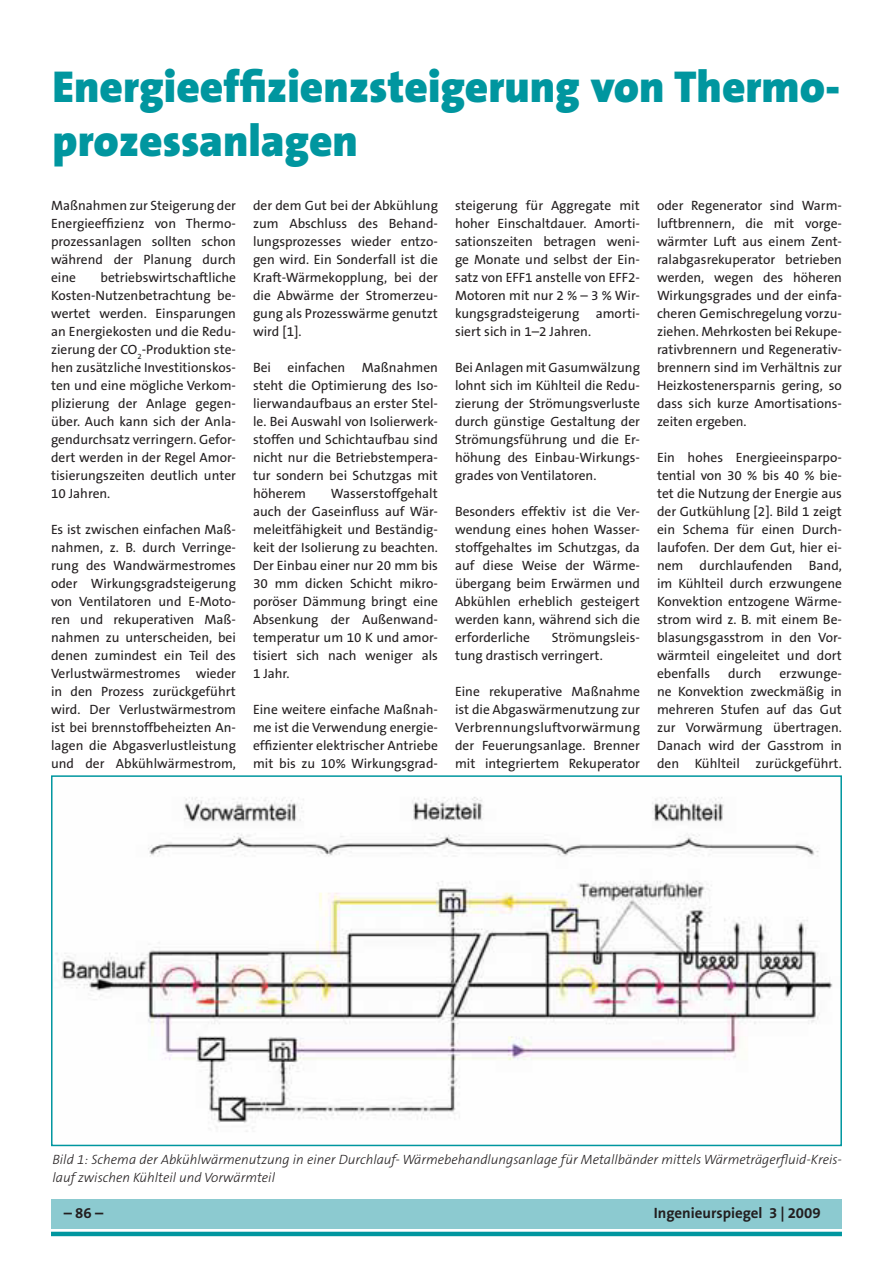
<style>
.page{position:relative;width:893px;height:1263px;background:#fff}
.page>*{position:absolute;margin:0;border:0;box-sizing:border-box;transform-origin:0 0}
.t1{font:900 45px/54px "The Sans B9";color:#00969f}
.t2{font:700 15px "The Sans B7";color:#231f20}
.t3{font:13.5px/18px "The Sans B5 Plain";color:#231f20;text-align:justify}
.t4{font:italic 300 13.5px/18px "The Sans B3";color:#231f20}
</style>
<div class="page">
<div style="left:51px;top:1199px;width:791px;height:30px;background:#8ccad0"></div>
<hr style="left:51px;top:1232px;width:791px;height:4px;background:#00969f">
<img style="left:55px;top:797px;width:778px;height:335px">
<div style="left:51px;top:775px;width:791px;height:371px;border:2px solid #00969f"></div>
<h1 class="t1" style="left:53px;top:61px;width:789px">Energieeffizienzsteigerung von Thermo&shy;prozessanlagen</h1>
<p class="t3" style="left:253px;top:197px;width:186px">der dem Gut bei der Abkühlung zum Abschluss des Behand&shy;lungsprozesses wieder entzo&shy;gen wird. Ein Sonderfall ist die Kraft-Wärmekopplung, bei der die Abwärme der Stromerzeu&shy;gung als Prozesswärme genutzt wird [1].</p>
<p class="t3" style="left:253px;top:359px;width:186px">Bei einfachen Maßnahmen steht die Optimierung des Iso&shy;lierwandaufbaus an erster Stel&shy;le. Bei Auswahl von Isolierwerk&shy;stoffen und Schichtaufbau sind nicht nur die Betriebstempera&shy;tur sondern bei Schutzgas mit höherem</p>
<p class="t3" style="left:657px;top:197px;width:186px">oder Regenerator sind Warm&shy;luftbrennern, die mit vorge&shy;wärmter Luft aus einem Zent&shy;ralabgasrekuperator betrieben werden, wegen des höheren Wirkungsgrades und der einfa&shy;cheren Gemischregelung vorzu&shy;ziehen. Mehrkosten bei Rekupe&shy;rativbrennern und Regenerativ&shy;brennern sind im Verhältnis zur Heizkostenersparnis gering, so dass sich kurze Amortisations&shy;zeiten ergeben.</p>
<p class="t3" style="left:657px;top:449px;width:186px">Ein hohes Energieeinsparpo&shy;tential von 30 % bis 40 % bie&shy;tet die Nutzung der Energie aus der Gutkühlung [2]. Bild 1 zeigt ein Schema für einen Durch&shy;laufofen. Der dem Gut, hier ei&shy;nem durchlaufenden Band, im Kühlteil durch erzwungene Konvektion entzogene Wärme&shy;strom wird z. B. mit einem Be&shy;blasungsgasstrom in den Vor&shy;wärmteil eingeleitet und dort ebenfalls</p>
<p class="t3" style="left:455px;top:197px;width:186px">steigerung für Aggregate mit hoher Einschaltdauer. Amorti&shy;sationszeiten betragen weni&shy;ge Monate und selbst der Ein&shy;satz von EFF1 anstelle von EFF2- Motoren mit nur 2 % – 3 % Wir&shy;kungsgradsteigerung amorti&shy;siert sich in 1–2 Jahren.</p>
<p class="t3" style="left:455px;top:359px;width:186px">Bei Anlagen mit Gasumwälzung lohnt sich im Kühlteil die Redu&shy;zierung der Strömungsverluste durch günstige Gestaltung der Strömungsführung und die Er&shy;höhung des Einbau-Wirkungs&shy;grades von Ventilatoren.</p>
<p class="t3" style="left:455px;top:503px;width:186px">Besonders effektiv ist die Ver&shy;wendung eines hohen Wasser&shy;stoffgehaltes im Schutzgas, da auf diese Weise der Wärme&shy;übergang beim Erwärmen und Abkühlen erheblich gesteigert werden kann, während sich die erforderliche</p>
<p class="t3" style="left:51px;top:197px;width:186px">Maßnahmen zur Steigerung der Energieeffizienz von Thermo&shy;prozessanlagen sollten schon während der Planung durch eine</p>
<p class="t3" style="left:51px;top:269px;width:186px;text-indent:50px">betriebswirtschaftliche Kosten-Nutzenbetrachtung be&shy;wertet werden. Einsparungen an Energiekosten und die Redu&shy;zierung der CO<sub>2</sub>-Produktion ste&shy;hen zusätzliche Investitionskos&shy;ten und eine mögliche Verkom&shy;plizierung der Anlage gegen&shy;über. Auch kann sich der Anla&shy;gendurchsatz verringern. Gefor&shy;dert werden in der Regel Amor&shy;tisierungszeiten deutlich unter 10 Jahren.</p>
<p class="t3" style="left:51px;top:521px;width:186px">Es ist zwischen einfachen Maß&shy;nahmen, z. B. durch Verringe&shy;rung des Wandwärmestromes oder Wirkungsgradsteigerung von Ventilatoren und E-Moto&shy;ren und rekuperativen Maß&shy;nahmen zu unterscheiden, bei denen zumindest ein Teil des Verlustwärmestromes wieder in den Prozess zurückgeführt wird. Der Verlustwärmestrom ist bei brennstoffbeheizten An&shy;lagen die Abgasverlustleistung und der Abkühlwärmestrom,</p>
<p class="t3" style="left:253px;top:485px;width:186px;text-indent:78px">Wasserstoffgehalt auch der Gaseinfluss auf Wär&shy;meleitfähigkeit und Beständig&shy;keit der Isolierung zu beachten.<br>Der Einbau einer nur 20 mm bis 30 mm dicken Schicht mikro&shy;poröser Dämmung bringt eine Absenkung der Außenwand&shy;temperatur um 10 K und amor&shy;tisiert sich nach weniger als 1 Jahr.</p>
<p class="t3" style="left:253px;top:701px;width:186px">Eine weitere einfache Maßnah&shy;me ist die Verwendung energie&shy;effizienter elektrischer Antriebe mit bis zu 10% Wirkungsgrad-</p>
<p class="t3" style="left:455px;top:629px;width:186px;text-indent:97px">Strömungsleis&shy;tung drastisch verringert.</p>
<p class="t3" style="left:455px;top:683px;width:186px">Eine rekuperative Maßnahme ist die Abgaswärmenutzung zur Verbrennungsluftvorwärmung der Feuerungsanlage. Brenner mit integriertem Rekuperator</p>
<p class="t3" style="left:728px;top:665px;width:35px">durch</p>
<p class="t3" style="left:657px;top:665px;width:186px;text-indent:122px">erzwunge&shy;ne Konvektion zweckmäßig in mehreren Stufen auf das Gut zur Vorwärmung übertragen.<br>Danach wird der Gasstrom in den Kühlteil zurückgeführt.</p>
<p class="t4" style="left:53px;top:1151px;width:791px">Bild 1: Schema der Abkühlwärmenutzung in einer Durchlauf- Wärmebehandlungsanlage für Metallbänder mittels Wärmeträgerfluid-Kreis&shy;lauf zwischen Kühlteil und Vorwärmteil</p>
<p class="t2" style="left:64px;top:1206px;width:41px">– 86 –</p>
<p class="t2" style="left:654px;top:1206px;width:168px">Ingenieurspiegel 3 | 2009</p>
</div>
